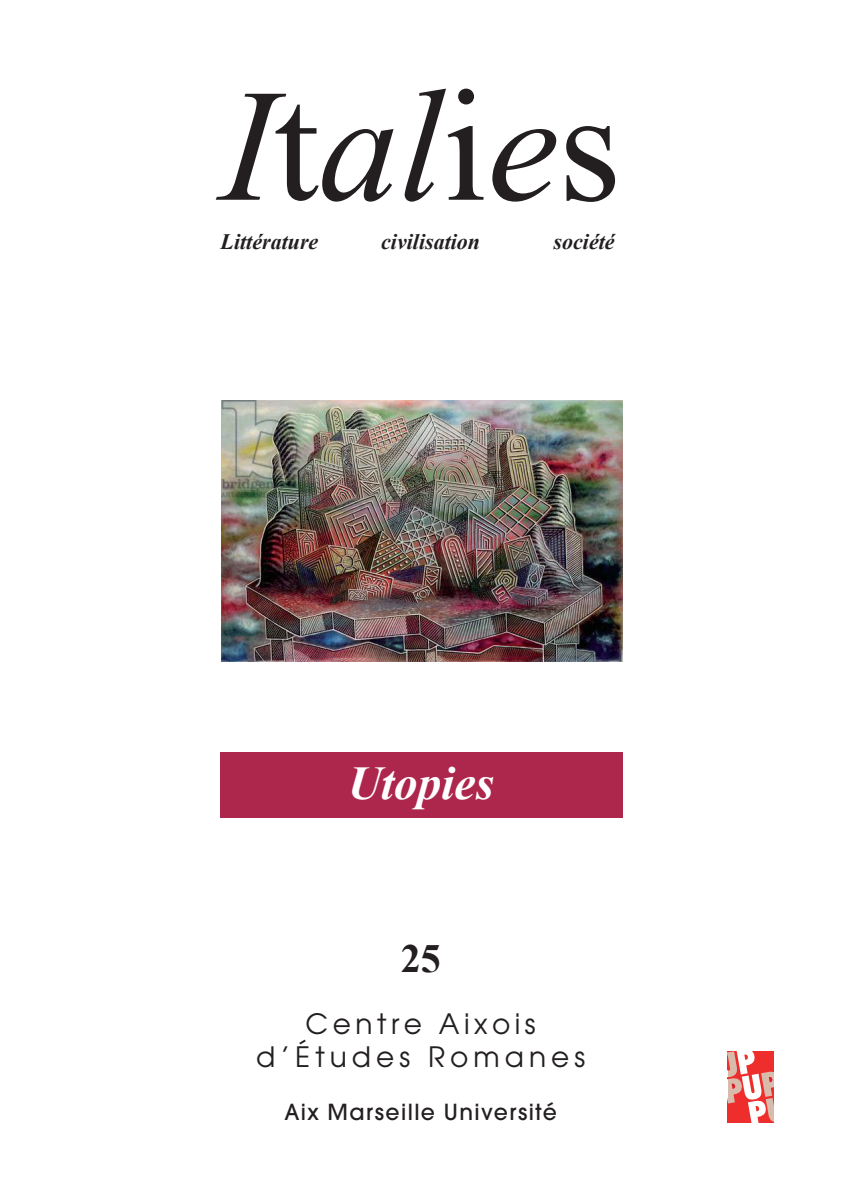
<style>
.page{position:relative;width:842px;height:1191px;background:#fff}
.page>*{position:absolute;margin:0;border:0;box-sizing:border-box;transform-origin:0 0}
.t1{font:italic 160px "Times New Roman";color:#231f20}
.t2{font:italic 700 47px "Times New Roman";color:#fff}
.t3{font:700 40px "Times New Roman";color:#231f20}
.t4{font:28px "Avant Garde";letter-spacing:.18em;color:#231f20}
.t5{font:28px "Avant Garde";letter-spacing:.16em;color:#231f20}
.t6{font:italic 700 22px "Times New Roman";color:#231f20}
.t7{font:500 22px "Avant Garde";letter-spacing:.06em;color:#231f20}
.s1{font-style:normal}
</style>
<div class="page">
<svg style="left:728px;top:1051px;width:45px;height:72px"></svg>
<div style="left:220px;top:753px;width:402px;height:65px;background:#ad274d"></div>
<img style="left:221px;top:401px;width:401px;height:260px">
<p class="t1" style="left:221px;top:36px;width:401px">I<span class="s1">t</span>al<span class="s1">i</span>e<span class="s1">s</span></p>
<p class="t6" style="left:221px;top:226px;width:99px">Littérature</p>
<p class="t6" style="left:381px;top:226px;width:101px">civilisation</p>
<p class="t6" style="left:554px;top:226px;width:63px">société</p>
<p class="t2" style="left:348px;top:751px;width:148px">Utopies</p>
<p class="t3" style="left:401px;top:931px;width:41px">25</p>
<p class="t5" style="left:306px;top:1006px;width:232px">Centre Aixois</p>
<p class="t4" style="left:256px;top:1039px;width:330px">d’Études Romanes</p>
<p class="t7" style="left:284px;top:1098px;width:274px">Aix Marseille Université</p>
</div>
